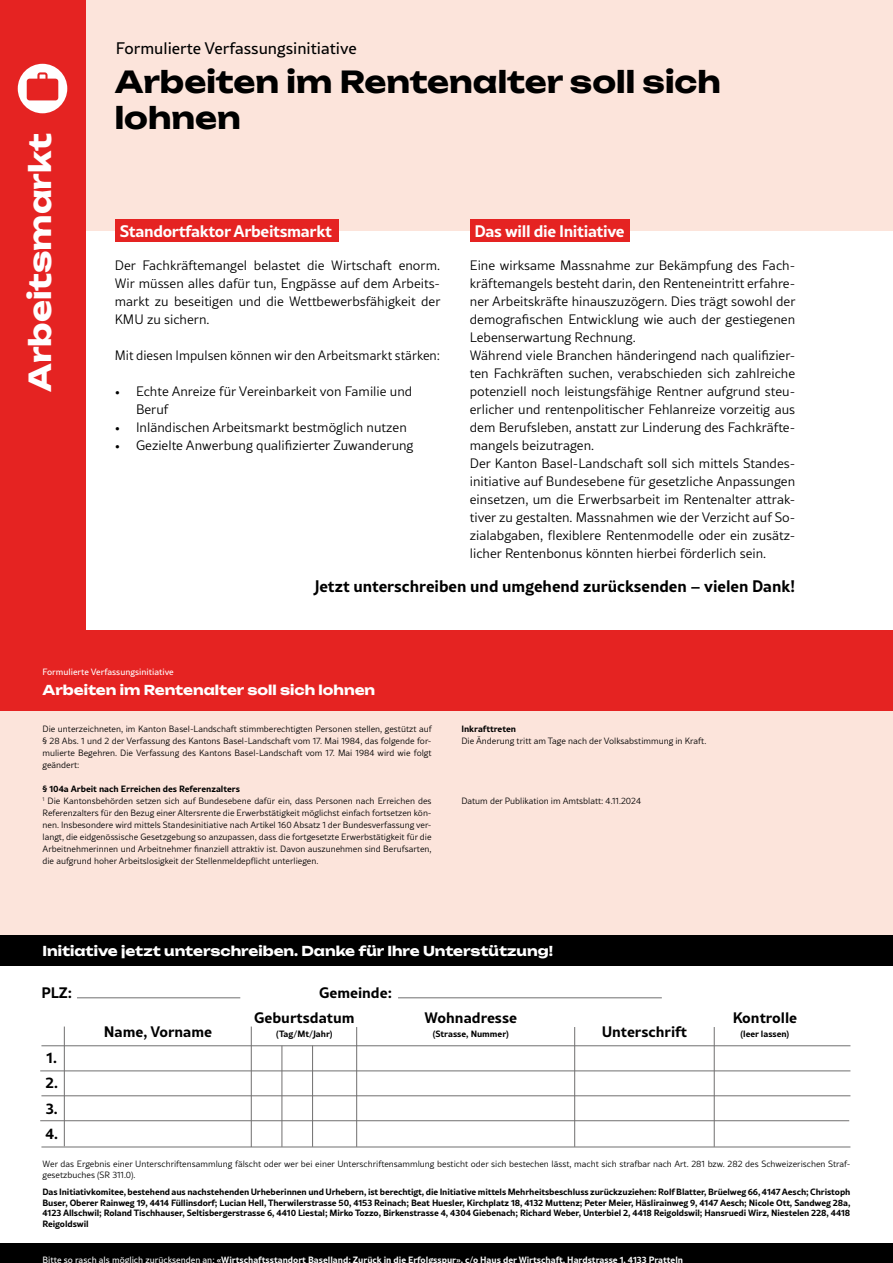
<style>
.page{position:relative;width:893px;height:1263px;background:#fff}
.page>*{position:absolute;margin:0;border:0;box-sizing:border-box;transform-origin:0 0}
.t1{font:700 30px/36px "Unbounded";color:#000}
.t2{font:700 30px "Unbounded";color:#fff}
.t3{font:700 16.5px "Rival Sans";color:#000}
.t4{font:700 16.5px "Rival Sans";letter-spacing:-.02em;color:#fff}
.t5{font:16.5px "Rival Sans";color:#000}
.t6{font:700 15px/25.5px "Rival Sans";color:#000;text-align:justify}
.t7{font:300 13.5px/18px "Rival Sans";color:#000}
.t8{font:700 13.5px "Unbounded";color:#fff}
.t9{font:300 9px/12px "Rival Sans";color:#000}
.t10{font:700 9px/10.8px "Rival Sans";letter-spacing:-.01em;color:#000;text-align:justify}
.t11{font:700 9px "Rival Sans";color:#fff}
.t12{font:9px "Rival Sans";color:#fff}
.s1{font-weight:700}
.s2{font-weight:400}
</style>
<div class="page">
<div style="left:0;top:0;width:893px;height:231px;background:#fce4db"></div>
<div style="left:470px;top:220px;width:160px;height:22px;background:#e52322"></div>
<div style="left:115px;top:220px;width:223px;height:22px;background:#e52322"></div>
<div style="left:0;top:0;width:85px;height:642px;background:#e52322"></div>
<div style="left:18px;top:64px;width:49px;height:49px;background:#fff;border-radius:50%"></div>
<svg style="left:27px;top:72px;width:31px;height:28px"></svg>
<div style="left:0;top:711px;width:893px;height:224px;background:#fce4db"></div>
<div style="left:0;top:630px;width:893px;height:81px;background:#e52322"></div>
<div style="left:0;top:1243px;width:893px;height:20px;background:#000"></div>
<div style="left:0;top:935px;width:893px;height:31px;background:#000"></div>
<hr style="left:77px;top:997px;width:163px;height:1px;background:#706f6f">
<hr style="left:398px;top:997px;width:264px;height:1px;background:#706f6f">
<hr style="left:41px;top:1045px;width:809px;height:1px;background:#706f6f">
<hr style="left:64px;top:1026px;width:1px;height:120px;background:#706f6f">
<hr style="left:251px;top:1026px;width:1px;height:121px;background:#706f6f">
<hr style="left:282px;top:1046px;width:1px;height:101px;background:#706f6f">
<hr style="left:312px;top:1045px;width:1px;height:102px;background:#706f6f">
<hr style="left:356px;top:1027px;width:1px;height:120px;background:#706f6f">
<hr style="left:574px;top:1027px;width:1px;height:120px;background:#706f6f">
<hr style="left:714px;top:1027px;width:1px;height:120px;background:#706f6f">
<hr style="left:40px;top:1071px;width:810px;height:1px;background:#706f6f">
<hr style="left:41px;top:1095px;width:809px;height:1px;background:#706f6f">
<hr style="left:40px;top:1120px;width:809px;height:1px;background:#706f6f">
<hr style="left:41px;top:1147px;width:809px;height:1px;background:#706f6f">
<p class="t5" style="left:116px;top:36px;width:242px">Formulierte Verfassungsinitiative</p>
<h1 class="t2" style="left:14px;top:392px;width:260px;rotate:-90deg">Arbeitsmarkt</h1>
<h1 class="t1" style="left:115px;top:61px;width:607px">Arbeiten im Rentenalter soll sich lohnen</h1>
<p class="t4" style="left:120px;top:219px;width:214px">Standortfaktor Arbeitsmarkt</p>
<p class="t4" style="left:475px;top:219px;width:152px">Das will die Initiative</p>
<p class="t7" style="left:470px;top:256px;width:327px">Eine wirksame Massnahme zur Bekämpfung des Fach&shy;kräftemangels besteht darin, den Renteneintritt erfahre&shy;ner Arbeitskräfte hinauszuzögern. Dies trägt sowohl der demografischen Entwicklung wie auch der gestiegenen Lebenserwartung Rechnung.<br>Während viele Branchen händeringend nach qualifizier&shy;ten Fachkräften suchen, verabschieden sich zahlreiche potenziell noch leistungsfähige Rentner aufgrund steu&shy;erlicher und rentenpolitischer Fehlanreize vorzeitig aus dem Berufsleben, anstatt zur Linderung des Fachkräfte&shy;mangels beizutragen.<br>Der Kanton Basel-Landschaft soll sich mittels Standes&shy;initiative auf Bundesebene für gesetzliche Anpassungen einsetzen, um die Erwerbsarbeit im Rentenalter attrak&shy;tiver zu gestalten. Massnahmen wie der Verzicht auf So&shy;zialabgaben, flexiblere Rentenmodelle oder ein zusätz&shy;licher Rentenbonus könnten hierbei förderlich sein.</p>
<p class="t7" style="left:115px;top:256px;width:327px;text-align:justify">Der Fachkräftemangel belastet die Wirtschaft enorm.<br>Wir müssen alles dafür tun, Engpässe auf dem Arbeits&shy;markt zu beseitigen und die Wettbewerbsfähigkeit der KMU zu sichern.</p>
<p class="t7" style="left:115px;top:346px;width:327px">Mit diesen Impulsen können wir den Arbeitsmarkt stärken:</p>
<p class="t7" style="left:136px;top:382px;width:278px;text-indent:-21px">• Echte Anreize für Vereinbarkeit von Familie und<br>Beruf</p>
<p class="t7" style="left:115px;top:418px;width:294px">• Inländischen Arbeitsmarkt bestmöglich nutzen</p>
<p class="t7" style="left:115px;top:436px;width:300px">• Gezielte Anwerbung qualifizierter Zuwanderung</p>
<p class="t3" style="left:314px;top:574px;width:482px">Jetzt unterschreiben und umgehend zurücksenden – vielen Dank!</p>
<p class="t12" style="left:43px;top:665px;width:133px">Formulierte Verfassungsinitiative</p>
<p class="t8" style="left:43px;top:678px;width:334px">Arbeiten im Rentenalter soll sich lohnen</p>
<p class="t9" style="left:43px;top:723px;width:391px;text-align:justify">Die unterzeichneten, im Kanton Basel-Landschaft stimmberechtigten Personen stellen, gestützt auf § 28 Abs. 1 und 2 der Verfassung des Kantons Basel-Landschaft vom 17. Mai 1984, das folgende for&shy;mulierte Begehren. Die Verfassung des Kantons Basel-Landschaft vom 17. Mai 1984 wird wie folgt geändert:</p>
<p class="t9" style="left:43px;top:783px;width:391px"><span class="s1">§ 104a Arbeit nach Erreichen des Referenzalters<br></span><sup>1</sup> Die Kantonsbehörden setzen sich auf Bundesebene dafür ein, dass Personen nach Erreichen des Referenzalters für den Bezug einer Altersrente die Erwerbstätigkeit möglichst einfach fortsetzen kön&shy;nen. Insbesondere wird mittels Standesinitiative nach Artikel 160 Absatz 1 der Bundesverfassung ver&shy;langt, die eidgenössische Gesetzgebung so anzupassen, dass die fortgesetzte Erwerbstätigkeit für die Arbeitnehmerinnen und Arbeitnehmer finanziell attraktiv ist. Davon auszunehmen sind Berufsarten, die aufgrund hoher Arbeitslosigkeit der Stellenmeldepflicht unterliegen.</p>
<p class="t10" style="left:461px;top:723px;width:56px">Inkrafttreten</p>
<p class="t9" style="left:461px;top:735px;width:246px">Die Änderung tritt am Tage nach der Volksabstimmung in Kraft.</p>
<p class="t9" style="left:461px;top:795px;width:181px">Datum der Publikation im Amtsblatt: 4.11.2024</p>
<p class="t8" style="left:43px;top:939px;width:512px">Initiative jetzt unterschreiben. Danke für Ihre Unterstützung!</p>
<p class="t6" style="left:41px;top:979px;width:32px">PLZ:</p>
<p class="t6" style="left:319px;top:979px;width:74px">Gemeinde:</p>
<p class="t6" style="left:45px;top:1044px;width:14px">1.<br>2.<br>3.<br>4.</p>
<p class="t6" style="left:104px;top:1018px;width:110px">Name, Vorname</p>
<p class="t6" style="left:254px;top:1004px;width:102px">Geburtsdatum</p>
<p class="t10" style="left:276px;top:1028px;width:58px">(Tag/Mt/Jahr)</p>
<p class="t6" style="left:425px;top:1004px;width:94px">Wohnadresse</p>
<p class="t10" style="left:433px;top:1028px;width:77px">(Strasse, Nummer)</p>
<p class="t6" style="left:602px;top:1018px;width:87px">Unterschrift</p>
<p class="t6" style="left:733px;top:1004px;width:66px">Kontrolle</p>
<p class="t10" style="left:741px;top:1028px;width:50px">(leer lassen)</p>
<p class="t9" style="left:43px;top:1158px;width:809px;line-height:10.8px">Wer das Ergebnis einer Unterschriftensammlung fälscht oder wer bei einer Unterschriftensammlung besticht oder sich bestechen lässt, macht sich strafbar nach Art. 281 bzw. 282 des Schweizerischen Straf&shy;gesetzbuches (SR 311.0).</p>
<p class="t10" style="left:43px;top:1186px;width:809px">Das Initiativkomitee, bestehend aus nachstehenden Urheberinnen und Urhebern, ist berechtigt, die Initiative mittels Mehrheitsbeschluss zurückzuziehen: Rolf Blatter, Brüelweg 66, 4147 Aesch; Christoph Buser, Oberer Rainweg 19, 4414 Füllinsdorf; Lucian Hell, Therwilerstrasse 50, 4153 Reinach; Beat Huesler, Kirchplatz 18, 4132 Muttenz; Peter Meier, Häslirainweg 9, 4147 Aesch; Nicole Ott, Sandweg 28a, 4123 Allschwil; Roland Tischhauser, Seltisbergerstrasse 6, 4410 Liestal; Mirko Tozzo, Birkenstrasse 4, 4304 Giebenach; Richard Weber, Unterbiel 2, 4418 Reigoldswil; Hansruedi Wirz, Niestelen 228, 4418<br>Reigoldswil</p>
<p class="t11" style="left:43px;top:1253px;width:642px"><span class="s2">Bitte so rasch als möglich zurücksenden an:</span> «Wirtschaftsstandort Baselland: Zurück in die Erfolgsspur» c/o Haus der Wirtschaft Hardstrasse 1 4133 Pratteln</p>
</div>
